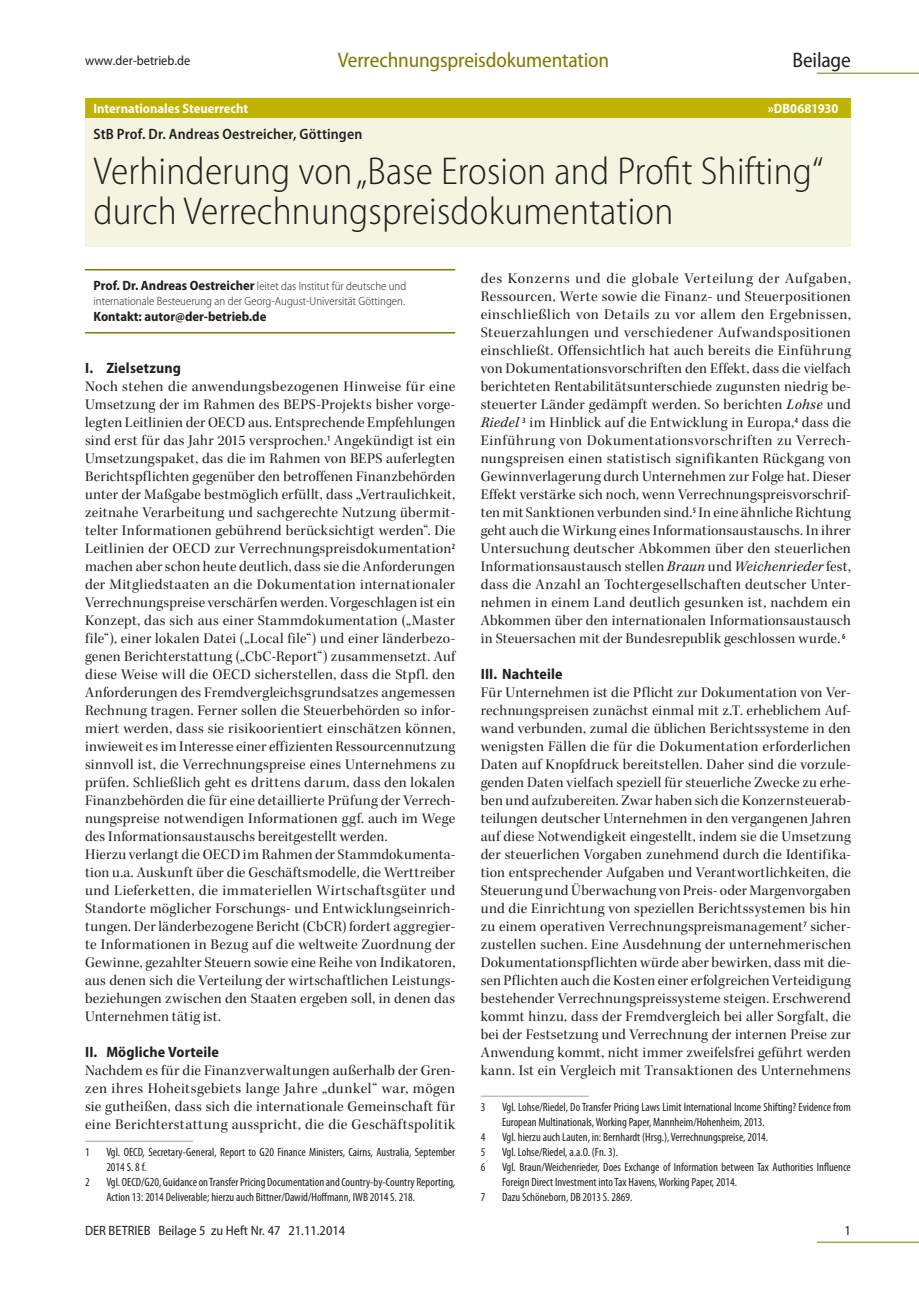
<style>
.page{position:relative;width:919px;height:1289px;background:#fff}
.page>*{position:absolute;margin:0;border:0;box-sizing:border-box;transform-origin:0 0}
.t1{font:300 semi-condensed 39px/40.5px "Myriad Pro";letter-spacing:.005em;color:#231f20}
.t2{font:semi-condensed 21px "Myriad Pro";letter-spacing:-.01em;color:#827900}
.t3{font:semi-condensed 21px "Myriad Pro";letter-spacing:-.01em;color:#231f20}
.t4{font:15px/18px "Kepler Std Subh";letter-spacing:.015em;color:#231f20;text-align:justify}
.t5{font:700 semi-condensed 15px "Myriad Pro";letter-spacing:.01em;color:#231f20}
.t6{font:600 semi-condensed 15px "Myriad Pro";letter-spacing:.01em;color:#231f20}
.t7{font:semi-condensed 13.5px "Myriad Pro";color:#231f20}
.t8{font:700 semi-condensed 13.5px "Myriad Pro";color:#fff}
.t9{font:700 semi-condensed 13.5px "Myriad Pro";color:#231f20}
.t10{font:condensed 12px/15px "Myriad Pro";color:#231f20}
.t11{font:300 semi-condensed 12px/14.4px "Myriad Pro";color:#231f20}
.s1{font-weight:700;font-size:13.5px}
.s2{font-family:"Kepler Std";font-style:italic}
</style>
<div class="page">
<hr style="left:816px;top:1241px;width:102px;height:1px;background:#827900">
<hr style="left:816px;top:73px;width:102px;height:1px;background:#827900">
<hr style="left:85px;top:269px;width:370px;height:1px;background:#827900">
<hr style="left:85px;top:332px;width:370px;height:1px;background:#827900">
<hr style="left:85px;top:1140px;width:108px;height:2px;background:#bcbdc0">
<hr style="left:480px;top:1095px;width:108px;height:2px;background:#bcbdc0">
<div style="left:85px;top:98px;width:765px;height:21px;background:#c0b301"></div>
<div style="left:85px;top:119px;width:765px;height:128px;background:#f5f4e1"></div>
<p class="t7" style="left:85px;top:53px;width:107px">www.der-betrieb.de</p>
<h2 class="t2" style="left:338px;top:47px;width:273px">Verrechnungspreisdokumentation</h2>
<h2 class="t3" style="left:792px;top:47px;width:60px">Beilage</h2>
<p class="t8" style="left:94px;top:100px;width:156px">Internationales Steuerrecht</p>
<p class="t8" style="left:767px;top:100px;width:72px">»DB0681930</p>
<p class="t6" style="left:94px;top:124px;width:270px">StB Prof. Dr. Andreas Oestreicher, Göttingen</p>
<h1 class="t1" style="left:94px;top:150px;width:731px">Verhinderung von „Base Erosion and Profit Shifting“ durch Verrechnungspreisdokumentation</h1>
<p class="t11" style="left:94px;top:279px;width:314px"><span class="s1">Prof. Dr. Andreas Oestreicher</span> leitet das Institut für deutsche und internationale Besteuerung an der Georg-August-Universität Göttingen.</p>
<p class="t9" style="left:94px;top:307px;width:174px">Kontakt: autor@der-betrieb.de</p>
<p class="t5" style="left:85px;top:358px;width:97px">I. Zielsetzung</p>
<p class="t4" style="left:85px;top:377px;width:371px;text-align:left">Noch stehen die anwendungsbezogenen Hinweise für eine Umsetzung der im Rahmen des BEPS-Projekts bisher vorge&shy;legten Leitlinien der OECD aus. Entsprechende Empfehlungen sind erst für das Jahr 2015 versprochen.<sup>1</sup> Angekündigt ist ein Umsetzungspaket, das die im Rahmen von BEPS auferlegten Berichtspflichten gegenüber den betroffenen Finanzbehörden unter der Maßgabe bestmöglich erfüllt, dass „Vertraulichkeit, zeitnahe Verarbeitung und sachgerechte Nutzung übermit&shy;telter Informationen gebührend berücksichtigt werden“. Die Leitlinien der OECD zur Verrechnungspreisdokumentation<sup>2 </sup>machen aber schon heute deutlich, dass sie die Anforderungen der Mitgliedstaaten an die Dokumentation internationaler Verrechnungspreise verschärfen werden. Vorgeschlagen ist ein Konzept, das sich aus einer Stammdokumentation („Master file“), einer lokalen Datei („Local file“) und einer länderbezo&shy;genen Berichterstattung („CbC-Report“) zusammensetzt. Auf diese Weise will die OECD sicherstellen, dass die Stpfl. den Anforderungen des Fremdvergleichsgrundsatzes angemessen Rechnung tragen. Ferner sollen die Steuerbehörden so infor&shy;miert werden, dass sie risikoorientiert einschätzen können, inwieweit es im Interesse einer effizienten Ressourcennutzung sinnvoll ist, die Verrechnungspreise eines Unternehmens zu prüfen. Schließlich geht es drittens darum, dass den lokalen Finanzbehörden die für eine detaillierte Prüfung der Verrech&shy;nungspreise notwendigen Informationen ggf. auch im Wege des Informationsaustauschs bereitgestellt werden.<br>Hierzu verlangt die OECD im Rahmen der Stammdokumenta&shy;tion u.a. Auskunft über die Geschäftsmodelle, die Werttreiber und Lieferketten, die immateriellen Wirtschaftsgüter und Standorte möglicher Forschungs- und Entwicklungseinrich&shy;tungen. Der länderbezogene Bericht (CbCR) fordert aggregier&shy;te Informationen in Bezug auf die weltweite Zuordnung der Gewinne, gezahlter Steuern sowie eine Reihe von Indikatoren, aus denen sich die Verteilung der wirtschaftlichen Leistungs&shy;beziehungen zwischen den Staaten ergeben soll, in denen das Unternehmen tätig ist.</p>
<p class="t5" style="left:85px;top:1042px;width:135px">II. Mögliche Vorteile</p>
<p class="t4" style="left:85px;top:1061px;width:371px">Nachdem es für die Finanzverwaltungen außerhalb der Gren&shy;zen ihres Hoheitsgebiets lange Jahre „dunkel“ war, mögen sie gutheißen, dass sich die internationale Gemeinschaft für eine Berichterstattung ausspricht, die die Geschäftspolitik</p>
<p class="t10" style="left:85px;top:1144px;width:6px">1</p>
<p class="t10" style="left:106px;top:1144px;width:350px">Vgl. OECD, Secretary-General, Report to G20 Finance Ministers, Cairns, Australia, September<br>2014 S. 8 f.</p>
<p class="t10" style="left:85px;top:1174px;width:6px">2</p>
<p class="t10" style="left:106px;top:1174px;width:350px">Vgl. OECD/G20, Guidance on Transfer Pricing Documentation and Country-by-Country Reporting,<br>Action 13: 2014 Deliverable; hierzu auch Bittner/Dawid/Hoffmann, IWB 2014 S. 218.</p>
<p class="t4" style="left:480px;top:269px;width:371px">des Konzerns und die globale Verteilung der Aufgaben, Ressourcen, Werte sowie die Finanz- und Steuerpositionen einschließlich von Details zu vor allem den Ergebnissen, Steuerzahlungen und verschiedener Aufwandspositionen einschließt. Offensichtlich hat auch bereits die Einführung von Dokumentationsvorschriften den Effekt, dass die vielfach berichteten Rentabilitätsunterschiede zugunsten niedrig be&shy;steuerter Länder gedämpft werden. So berichten <span class="s2">Lohse</span> und <span class="s2">Riedel</span> <sup>3</sup> im Hinblick auf die Entwicklung in Europa,<sup>4</sup> dass die Einführung von Dokumentationsvorschriften zu Verrech&shy;nungspreisen einen statistisch signifikanten Rückgang von Gewinnverlagerung durch Unternehmen zur Folge hat. Dieser Effekt verstärke sich noch, wenn Verrechnungspreisvorschrif&shy;ten mit Sanktionen verbunden sind.<sup>5</sup> In eine ähnliche Richtung geht auch die Wirkung eines Informationsaustauschs. In ihrer Untersuchung deutscher Abkommen über den steuerlichen Informationsaustausch stellen <span class="s2">Braun</span> und <span class="s2">Weichenrieder</span> fest, dass die Anzahl an Tochtergesellschaften deutscher Unter&shy;nehmen in einem Land deutlich gesunken ist, nachdem ein Abkommen über den internationalen Informationsaustausch in Steuersachen mit der Bundesrepublik geschlossen wurde. <sup>6</sup></p>
<p class="t5" style="left:480px;top:664px;width:83px">III. Nachteile</p>
<p class="t4" style="left:480px;top:683px;width:371px">Für Unternehmen ist die Pflicht zur Dokumentation von Ver&shy;rechnungspreisen zunächst einmal mit z.T. erheblichem Auf&shy;wand verbunden, zumal die üblichen Berichtssysteme in den wenigsten Fällen die für die Dokumentation erforderlichen Daten auf Knopfdruck bereitstellen. Daher sind die vorzule&shy;genden Daten vielfach speziell für steuerliche Zwecke zu erhe&shy;ben und aufzubereiten. Zwar haben sich die Konzernsteuerab&shy;teilungen deutscher Unternehmen in den vergangenen Jahren auf diese Notwendigkeit eingestellt, indem sie die Umsetzung der steuerlichen Vorgaben zunehmend durch die Identifika&shy;tion entsprechender Aufgaben und Verantwortlichkeiten, die Steuerung und Überwachung von Preis- oder Margenvorgaben und die Einrichtung von speziellen Berichtssystemen bis hin zu einem operativen Verrechnungspreismanagement<sup>7</sup> sicher&shy;zustellen suchen. Eine Ausdehnung der unternehmerischen Dokumentationspflichten würde aber bewirken, dass mit die&shy;sen Pflichten auch die Kosten einer erfolgreichen Verteidigung bestehender Verrechnungspreissysteme steigen. Erschwerend kommt hinzu, dass der Fremdvergleich bei aller Sorgfalt, die bei der Festsetzung und Verrechnung der internen Preise zur Anwendung kommt, nicht immer zweifelsfrei geführt werden kann. Ist ein Vergleich mit Transaktionen des Unternehmens</p>
<p class="t10" style="left:480px;top:1099px;width:6px">3</p>
<p class="t10" style="left:502px;top:1099px;width:350px">Vgl. Lohse/Riedel, Do Transfer Pricing Laws Limit International Income Shifting? Evidence from<br>European Multinationals, Working Paper, Mannheim/Hohenheim, 2013.</p>
<p class="t10" style="left:480px;top:1129px;width:6px">4</p>
<p class="t10" style="left:502px;top:1129px;width:268px">Vgl. hierzu auch Lauten, in: Bernhardt (Hrsg.), Verrechnungspreise, 2014.</p>
<p class="t10" style="left:480px;top:1144px;width:6px">5</p>
<p class="t10" style="left:502px;top:1144px;width:117px">Vgl. Lohse/Riedel, a.a.O. (Fn. 3).</p>
<p class="t10" style="left:480px;top:1159px;width:6px">6</p>
<p class="t10" style="left:502px;top:1159px;width:350px">Vgl. Braun/Weichenrieder, Does Exchange of Information between Tax Authorities Influence<br>Foreign Direct Investment into Tax Havens, Working Paper, 2014.</p>
<p class="t10" style="left:480px;top:1189px;width:6px">7</p>
<p class="t10" style="left:502px;top:1189px;width:132px">Dazu Schöneborn, DB 2013 S. 2869.</p>
<p class="t7" style="left:85px;top:1222px;width:262px">DER BETRIEB Beilage 5 zu Heft Nr. 47 21.11.2014</p>
<p class="t7" style="left:844px;top:1222px;width:8px">1</p>
</div>
